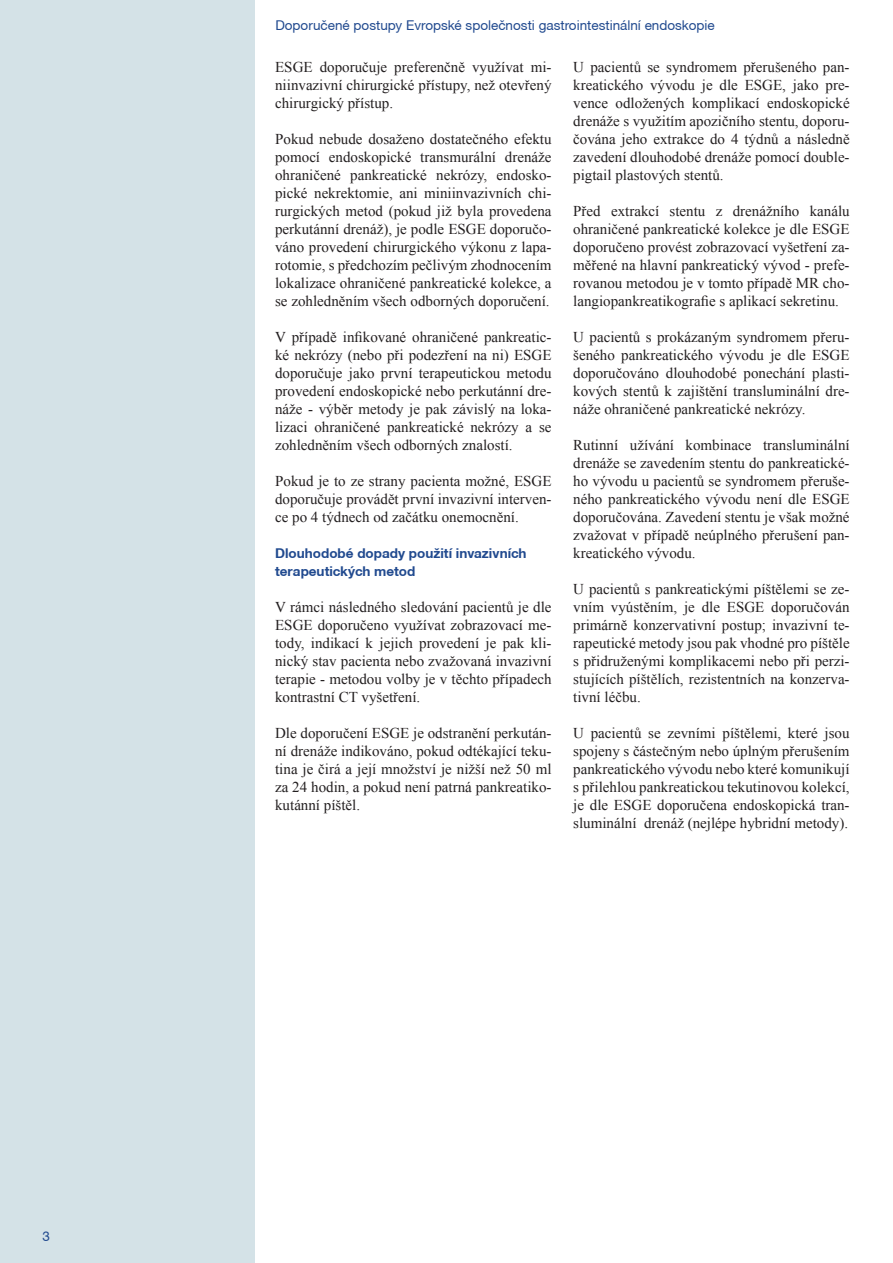
<style>
.page{position:relative;width:893px;height:1263px;background:#fff}
.page>*{position:absolute;margin:0;border:0;box-sizing:border-box;transform-origin:0 0}
.text{font:15px/18px "Times New Roman";color:#231f20;text-align:justify}
.t1{font:13.5px "Helvetica Neue CE";color:#214a8f}
.stanovisko{font:700 13.5px/18px "Helvetica Neue CE";color:#214a8f}
</style>
<div class="page">
<div style="left:0;top:0;width:254px;height:1263px;background:#d4e2e7"></div>
<p class="t1" style="left:43px;top:1228px;width:9px">3</p>
<p class="t1" style="left:275px;top:17px;width:441px">Doporučené postupy Evropské společnosti gastrointestinální endoskopie</p>
<p class="text" style="left:275px;top:58px;width:278px">ESGE doporučuje preferenčně využívat mi&shy;niinvazivní chirurgické přístupy, než otevřený chirurgický přístup.</p>
<p class="text" style="left:275px;top:130px;width:278px">Pokud nebude dosaženo dostatečného efektu pomocí endoskopické transmurální drenáže ohraničené pankreatické nekrózy, endosko&shy;pické nekrektomie, ani miniinvazivních chi&shy;rurgických metod (pokud již byla provedena perkutánní drenáž), je podle ESGE doporučo&shy;váno provedení chirurgického výkonu z lapa&shy;rotomie, s předchozím pečlivým zhodnocením lokalizace ohraničené pankreatické kolekce, a se zohledněním všech odborných doporučení.</p>
<p class="text" style="left:275px;top:328px;width:278px">V případě infikované ohraničené pankreatic&shy;ké nekrózy (nebo při podezření na ni) ESGE doporučuje jako první terapeutickou metodu provedení endoskopické nebo perkutánní dre&shy;náže - výběr metody je pak závislý na loka&shy;lizaci ohraničené pankreatické nekrózy a se zohledněním všech odborných znalostí.</p>
<p class="text" style="left:275px;top:472px;width:278px">Pokud je to ze strany pacienta možné, ESGE doporučuje provádět první invazivní interven&shy;ce po 4 týdnech od začátku onemocnění.</p>
<p class="stanovisko" style="left:275px;top:544px;width:253px">Dlouhodobé dopady použití invazivních terapeutických metod</p>
<p class="text" style="left:275px;top:598px;width:278px">V rámci následného sledování pacientů je dle ESGE doporučeno využívat zobrazovací me&shy;tody, indikací k jejich provedení je pak kli&shy;nický stav pacienta nebo zvažovaná invazivní terapie - metodou volby je v těchto případech kontrastní CT vyšetření.</p>
<p class="text" style="left:275px;top:724px;width:278px">Dle doporučení ESGE je odstranění perkután&shy;ní drenáže indikováno, pokud odtékající teku&shy;tina je čirá a její množství je nižší než 50 ml za 24 hodin, a pokud není patrná pankreatiko&shy;kutánní píštěl.</p>
<p class="text" style="left:573px;top:58px;width:278px">U pacientů se syndromem přerušeného pan&shy;kreatického vývodu je dle ESGE, jako pre&shy;vence odložených komplikací endoskopické drenáže s využitím apozičního stentu, doporu&shy;čována jeho extrakce do 4 týdnů a následně zavedení dlouhodobé drenáže pomocí double&shy;pigtail plastových stentů.</p>
<p class="text" style="left:573px;top:202px;width:278px">Před extrakcí stentu z drenážního kanálu ohraničené pankreatické kolekce je dle ESGE doporučeno provést zobrazovací vyšetření za&shy;měřené na hlavní pankreatický vývod - prefe&shy;rovanou metodou je v tomto případě MR cho&shy;langiopankreatikografie s aplikací sekretinu.</p>
<p class="text" style="left:573px;top:328px;width:278px">U pacientů s prokázaným syndromem přeru&shy;šeného pankreatického vývodu je dle ESGE doporučováno dlouhodobé ponechání plasti&shy;kových stentů k zajištění transluminální dre&shy;náže ohraničené pankreatické nekrózy.</p>
<p class="text" style="left:573px;top:436px;width:278px">Rutinní užívání kombinace transluminální drenáže se zavedením stentu do pankreatické&shy;ho vývodu u pacientů se syndromem přeruše&shy;ného pankreatického vývodu není dle ESGE doporučována. Zavedení stentu je však možné zvažovat v případě neúplného přerušení pan&shy;kreatického vývodu.</p>
<p class="text" style="left:573px;top:580px;width:278px">U pacientů s pankreatickými píštělemi se ze&shy;vním vyústěním, je dle ESGE doporučován primárně konzervativní postup; invazivní te&shy;rapeutické metody jsou pak vhodné pro píštěle s přidruženými komplikacemi nebo při perzi&shy;stujících píštělích, rezistentních na konzerva&shy;tivní léčbu.</p>
<p class="text" style="left:573px;top:724px;width:278px">U pacientů se zevními píštělemi, které jsou spojeny s částečným nebo úplným přerušením pankreatického vývodu nebo které komunikují s přilehlou pankreatickou tekutinovou kolekcí, je dle ESGE doporučena endoskopická tran&shy;sluminální drenáž (nejlépe hybridní metody).</p>
</div>
